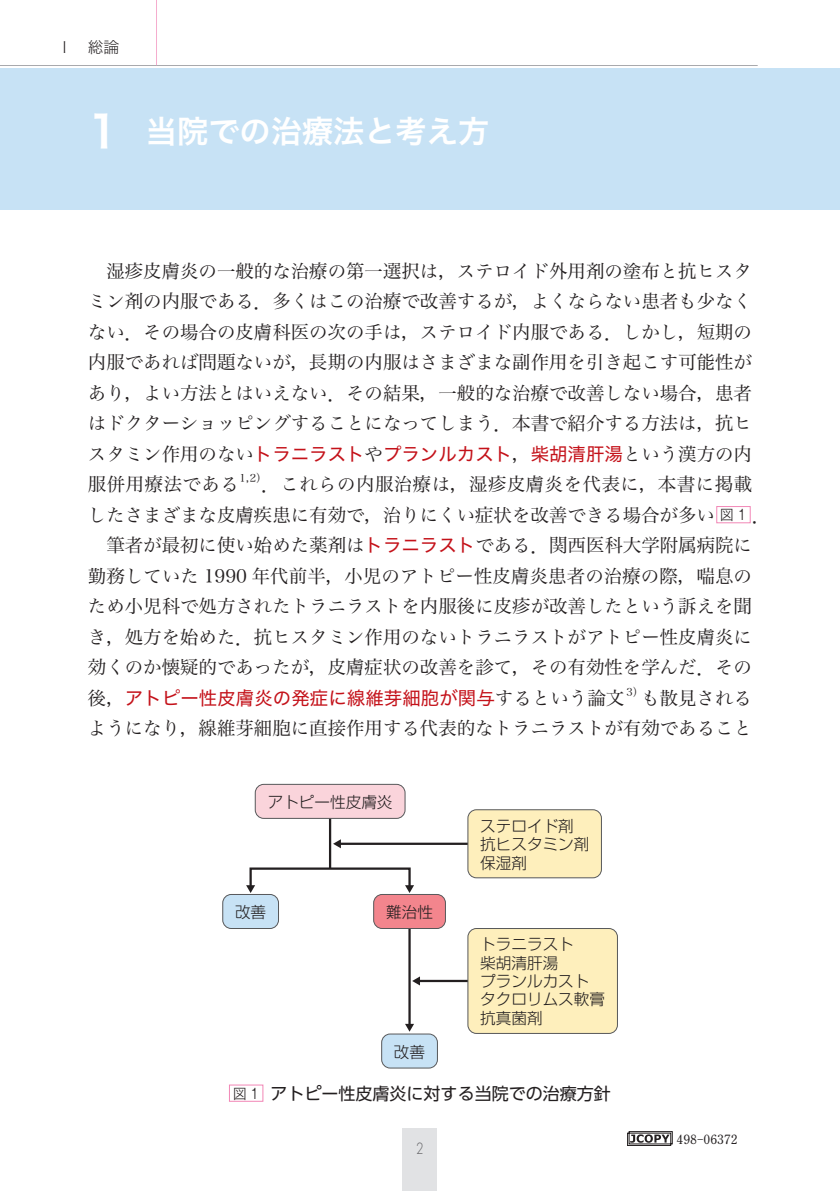
<style>
.page{position:relative;width:840px;height:1191px;background:#fff}
.page>*{position:absolute;margin:0;border:0;box-sizing:border-box;transform-origin:0 0}
.t1{font:31.2px "Hira Kaku Pro W6";color:#fff}
.t2{font:18.4px/30.4px "Hira Min Pro W3";color:#231f20;text-align:justify}
.t3{font:18.4px "Hira Kaku Pro N W4";letter-spacing:.005em;color:#c4121a}
.t4{font:18.4px "Hira Min Pro W3";letter-spacing:.025em;color:#231f20}
.t5{font:17px "UD Shin Go Pr 6";color:#231f20}
.t6{font:300 17px "Futura PT";color:#636366;scale:.8 1}
.t7{font:300 15.6px/18.4px "Shin Go Pr 5";color:#231f20}
.t8{font:15.6px "Hira Kaku Pro N W2";color:#231f20}
.t9{font:700 12.8px "Futo Min A101 Pr 6";color:#231f20}
.t10{font:10.8px "Hira Min Pro W3";color:#231f20}
.s1{font-size:44px}
.s2{font-family:"Hira Kaku Pro N W4";color:#c4121a}
.s3{font-family:"Gothic MB101 Pr 6";font-weight:300;font-size:14.2px}
.s4{font-family:"Hira Min Pro W3";color:#231f20}
</style>
<div class="page">
<svg style="left:627px;top:1131px;width:45px;height:15px"></svg>
<div style="left:403px;top:1128px;width:34px;height:63px;background:#e1e2e4"></div>
<hr style="left:0;top:65px;width:757px;height:1px;background:#a8a9ad">
<hr style="left:156px;top:0;width:1px;height:65px;background:#f5adce">
<div style="left:716px;top:506px;width:34px;height:17px;border:1px solid #f287b6"></div>
<div style="left:0;top:68px;width:839px;height:142px;background:#c7e2f5"></div>
<div style="left:249px;top:867px;width:161px;height:20px;border:2px solid #231f20"></div>
<svg style="left:405px;top:885px;width:9px;height:8px"></svg>
<svg style="left:246px;top:885px;width:9px;height:8px"></svg>
<hr style="left:329px;top:817px;width:2px;height:51px;background:#231f20">
<hr style="left:408px;top:927px;width:2px;height:98px;background:#231f20">
<svg style="left:405px;top:1023px;width:9px;height:8px"></svg>
<hr style="left:339px;top:842px;width:129px;height:3px;background:#231f20">
<svg style="left:333px;top:839px;width:8px;height:9px"></svg>
<hr style="left:418px;top:979px;width:50px;height:3px;background:#231f20">
<svg style="left:412px;top:976px;width:8px;height:9px"></svg>
<div style="left:255px;top:784px;width:150px;height:34px;background:#fad4db;border-radius:9px"></div>
<div style="left:255px;top:784px;width:150px;height:35px;border:1px solid #57585a;border-radius:9px"></div>
<div style="left:223px;top:894px;width:55px;height:34px;background:#c7e2f5;border-radius:9px"></div>
<div style="left:222px;top:894px;width:57px;height:35px;border:1px solid #57585a;border-radius:9px"></div>
<div style="left:373px;top:894px;width:72px;height:34px;background:#f3858d;border-radius:9px"></div>
<div style="left:373px;top:894px;width:72px;height:35px;border:1px solid #57585a;border-radius:9px"></div>
<div style="left:381px;top:1034px;width:56px;height:34px;background:#c7e2f5;border-radius:9px"></div>
<div style="left:381px;top:1033px;width:56px;height:35px;border:1px solid #57585a;border-radius:9px"></div>
<div style="left:467px;top:809px;width:134px;height:68px;background:#feefbc;border-radius:9px"></div>
<div style="left:467px;top:809px;width:134px;height:69px;border:1px solid #57585a;border-radius:9px"></div>
<div style="left:467px;top:928px;width:150px;height:105px;background:#feefbc;border-radius:9px"></div>
<div style="left:467px;top:928px;width:150px;height:105px;border:1px solid #57585a;border-radius:9px"></div>
<div style="left:229px;top:1084px;width:34px;height:17px;border:1px solid #f287b6"></div>
<p class="t8" style="left:57px;top:34px;width:64px">Ⅰ　総論</p>
<h1 class="t1" style="left:88px;top:103px;width:402px"><span class="s1">1</span> 当院での治療法と考え方</h1>
<p class="t2" style="left:88px;top:254px;width:665px;text-indent:18px">湿疹皮膚炎の一般的な治療の第一選択は，ステロイド外用剤の塗布と抗ヒスタミン剤の内服である．多くはこの治療で改善するが，よくならない患者も少なくない．その場合の皮膚科医の次の手は，ステロイド内服である．しかし，短期の内服であれば問題ないが，長期の内服はさまざまな副作用を引き起こす可能性があり，よい方法とはいえない．その結果，一般的な治療で改善しない場合，患者はドクターショッピングすることになってしまう．本書で紹介する方法は，抗ヒスタミン作用のない<span class="s2">トラニラスト</span>や<span class="s2">プランルカスト</span>，<span class="s2">柴胡清肝湯</span>という漢方の内服併用療法である</p>
<p class="t10" style="left:239px;top:469px;width:29px">1, 2）</p>
<p class="t4" style="left:261px;top:468px;width:492px">．これらの内服治療は，湿疹皮膚炎を代表に，本書に掲載</p>
<p class="t2" style="left:88px;top:498px;width:683px">したさまざまな皮膚疾患に有効で，治りにくい症状を改善できる場合が多い<span class="s3">図 1</span> ．</p>
<p class="t2" style="left:106px;top:528px;width:646px">筆者が最初に使い始めた薬剤は<span class="s2">トラニラスト</span>である．関西医科大学附属病院に</p>
<p class="t2" style="left:88px;top:559px;width:665px">勤務していた 1990 年代前半，小児のアトピー性皮膚炎患者の治療の際，喘息の</p>
<p class="t2" style="left:88px;top:589px;width:665px">ため小児科で処方されたトラニラストを内服後に皮疹が改善したという訴えを聞</p>
<p class="t2" style="left:88px;top:620px;width:665px">き，処方を始めた．抗ヒスタミン作用のないトラニラストがアトピー性皮膚炎に</p>
<p class="t2" style="left:88px;top:650px;width:665px">効くのか懐疑的であったが，皮膚症状の改善を診て，その有効性を学んだ．その</p>
<p class="t3" style="left:88px;top:681px;width:537px"><span class="s4">後，</span>アトピー性皮膚炎の発症に線維芽細胞が関与<span class="s4">するという論文</span></p>
<p class="t10" style="left:626px;top:682px;width:19px">3）</p>
<p class="t2" style="left:88px;top:681px;width:665px;text-align:right">も散見される<br>ようになり，線維芽細胞に直接作用する代表的なトラニラストが有効であること</p>
<p class="t7" style="left:267px;top:791px;width:126px">アトピー性皮膚炎</p>
<p class="t7" style="left:235px;top:901px;width:33px">改善</p>
<p class="t7" style="left:386px;top:901px;width:48px">難治性</p>
<p class="t7" style="left:394px;top:1041px;width:33px">改善</p>
<p class="t7" style="left:480px;top:815px;width:111px">ステロイド剤抗ヒスタミン剤保湿剤</p>
<p class="t7" style="left:480px;top:933px;width:126px">トラニラスト<br>柴胡清肝湯<br>プランルカストタクロリムス軟膏抗真菌剤</p>
<p class="t5" style="left:232px;top:1079px;width:379px"><span class="s3">図 1</span> アトピー性皮膚炎に対する当院での治療方針</p>
<p class="t6" style="left:416px;top:1138px;width:11px">2</p>
<p class="t9" style="left:676px;top:1129px;width:63px">498-06372</p>
</div>
